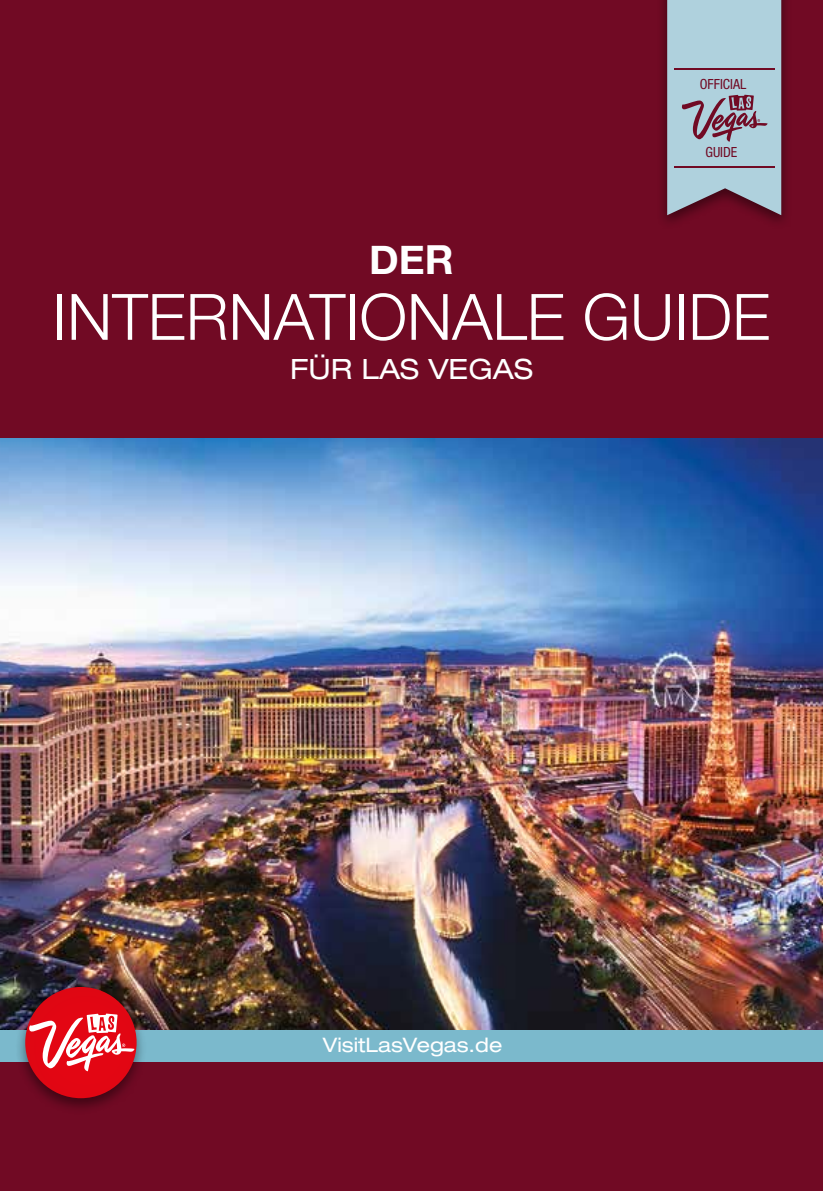
<style>
.page{position:relative;width:823px;height:1191px;background:#fff}
.page>*{position:absolute;margin:0;border:0;box-sizing:border-box;transform-origin:0 0}
.t1{font:300 64px "Helvetica Neue";color:#fff}
.t2{font:700 40px "Helvetica Neue";color:#fff}
.t3{font:expanded 28px "Helvetica Neue LT Std";color:#fff}
.t4{font:expanded 20px "Helvetica Neue LT Std";color:#fff}
.t5{font:condensed 14px "Helvetica Neue LT Std";color:#710a24}
</style>
<div class="page">
<div style="left:0;top:0;width:822px;height:1191px;background:#710a24"></div>
<img style="left:0;top:438px;width:822px;height:592px">
<div style="left:0;top:1030px;width:822px;height:31px;background:#7bb9cc"></div>
<div style="left:15px;top:982px;width:132px;height:132px;background:#000;opacity:.45"></div>
<div style="left:25px;top:987px;width:111px;height:111px;background:#e10613;border-radius:56px"></div>
<svg style="left:29px;top:1013px;width:105px;height:58px"></svg>
<div style="left:655px;top:0;width:136px;height:230px;background:#000;opacity:.45"></div>
<svg style="left:666px;top:0;width:114px;height:215px;background:#a2afbd"></svg>
<hr style="left:673px;top:167px;width:101px;height:1px;background:#710a24">
<p class="t5" style="left:699px;top:76px;width:48px">OFFICIAL</p>
<p class="t2" style="left:369px;top:229px;width:86px">DER</p>
<p class="t5" style="left:705px;top:144px;width:33px">GUIDE</p>
<p class="t1" style="left:53px;top:265px;width:718px">INTERNATIONALE GUIDE</p>
<p class="t3" style="left:290px;top:352px;width:244px">FÜR LAS VEGAS</p>
<p class="t4" style="left:323px;top:1033px;width:181px">VisitLasVegas.de</p>
</div>
